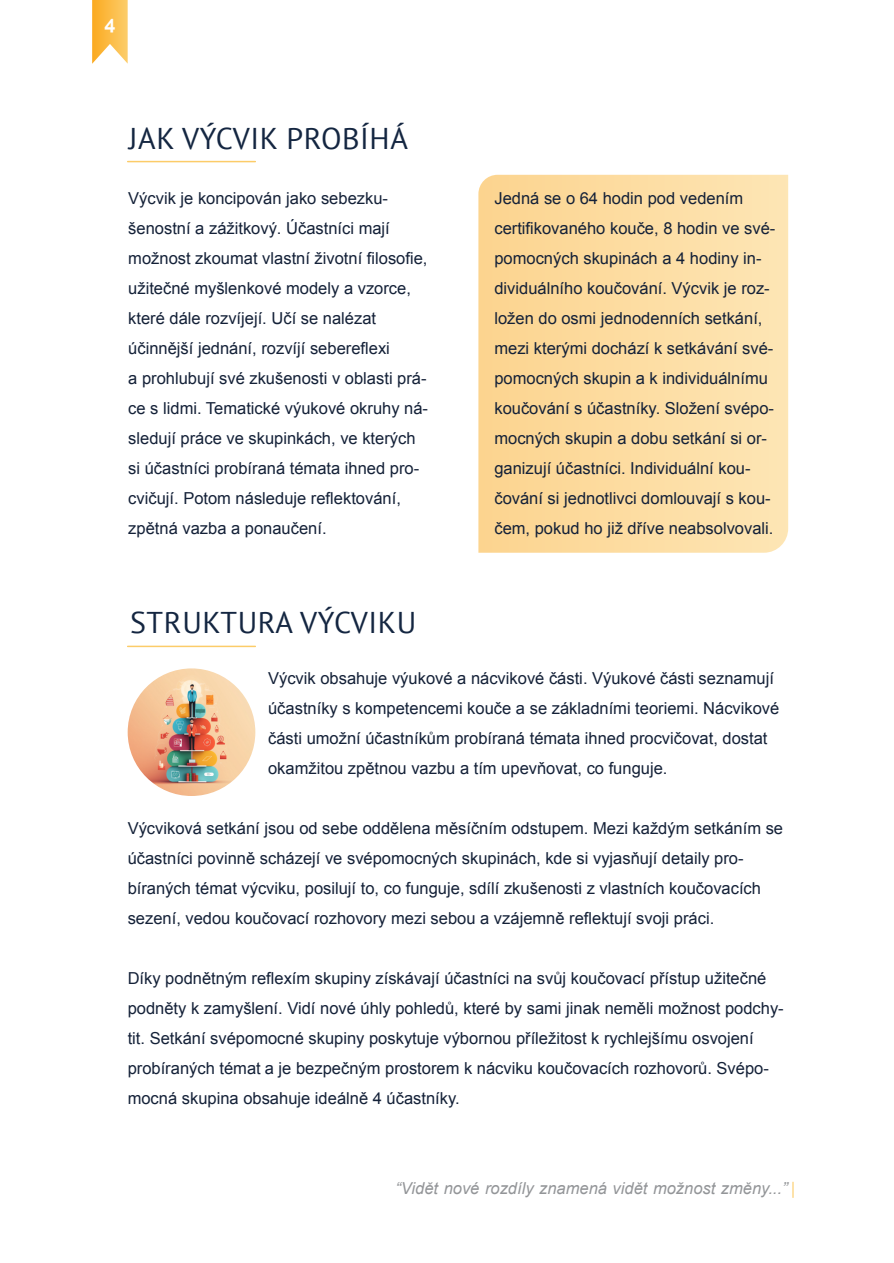
<style>
.page{position:relative;width:894px;height:1263px;background:#fff}
.page>*{position:absolute;margin:0;border:0;box-sizing:border-box;transform-origin:0 0}
.t1{font:30px "PT Sans";letter-spacing:.02em;color:#142641}
.t2{font:700 19.5px "Raleway";color:#fff}
.t3{font:16.5px/30px "Arial";color:#142138}
.t4{font:italic 16.5px "Arial";color:#939598}
</style>
<div class="page">
<svg style="left:92px;top:0;width:36px;height:64px;background:#fcc664"></svg>
<svg style="left:792px;top:1182px;width:1px;height:15px"></svg>
<hr style="left:128px;top:161px;width:127px;height:1px;background:#fccc69">
<svg style="left:478px;top:175px;width:309px;height:378px;background:#fcdca2"></svg>
<img style="left:128px;top:668px;width:127px;height:128px;border-radius:50%">
<hr style="left:128px;top:646px;width:127px;height:1px;background:#fccc69">
<p class="t2" style="left:104px;top:12px;width:13px">4</p>
<h1 class="t1" style="left:129px;top:126px;width:280px">JAK VÝCVIK PROBÍHÁ</h1>
<p class="t3" style="left:128px;top:185px;width:301px">Výcvik je koncipován jako sebezku&shy;šenostní a zážitkový. Účastníci mají možnost zkoumat vlastní životní filosofie, užitečné myšlenkové modely a vzorce, které dále rozvíjejí. Učí se nalézat účinnější jednání, rozvíjí sebereflexi<br>a prohlubují své zkušenosti v oblasti prá&shy;ce s lidmi. Tematické výukové okruhy ná&shy;sledují práce ve skupinkách, ve kterých si účastníci probíraná témata ihned pro&shy;cvičují. Potom následuje reflektování, zpětná vazba a ponaučení.</p>
<h1 class="t1" style="left:130px;top:611px;width:288px">STRUKTURA VÝCVIKU</h1>
<p class="t3" style="left:494px;top:185px;width:282px">Jedná se o 64 hodin pod vedením certifikovaného kouče, 8 hodin ve své&shy;pomocných skupinách a 4 hodiny in&shy;dividuálního koučování. Výcvik je roz&shy;ložen do osmi jednodenních setkání, mezi kterými dochází k setkávání své&shy;pomocných skupin a k individuálnímu koučování s účastníky. Složení svépo&shy;mocných skupin a dobu setkání si or&shy;ganizují účastníci. Individuální kou&shy;čování si jednotlivci domlouvají s kou&shy;čem, pokud ho již dříve neabsolvovali.</p>
<p class="t3" style="left:268px;top:665px;width:512px">Výcvik obsahuje výukové a nácvikové části. Výukové části seznamují účastníky s kompetencemi kouče a se základními teoriemi. Nácvikové části umožní účastníkům probíraná témata ihned procvičovat, dostat okamžitou zpětnou vazbu a tím upevňovat, co funguje.</p>
<p class="t3" style="left:128px;top:815px;width:656px">Výcviková setkání jsou od sebe oddělena měsíčním odstupem. Mezi každým setkáním se účastníci povinně scházejí ve svépomocných skupinách, kde si vyjasňují detaily pro&shy;bíraných témat výcviku, posilují to, co funguje, sdílí zkušenosti z vlastních koučovacích sezení, vedou koučovací rozhovory mezi sebou a vzájemně reflektují svoji práci.</p>
<p class="t3" style="left:128px;top:965px;width:657px">Díky podnětným reflexím skupiny získávají účastníci na svůj koučovací přístup užitečné podněty k zamyšlení. Vidí nové úhly pohledů, které by sami jinak neměli možnost podchy&shy;tit. Setkání svépomocné skupiny poskytuje výbornou příležitost k rychlejšímu osvojení probíraných témat a je bezpečným prostorem k nácviku koučovacích rozhovorů. Svépo&shy;mocná skupina obsahuje ideálně 4 účastníky.</p>
<p class="t4" style="left:395px;top:1182px;width:393px">“Vidět nové rozdíly znamená vidět možnost změny...”</p>
</div>
